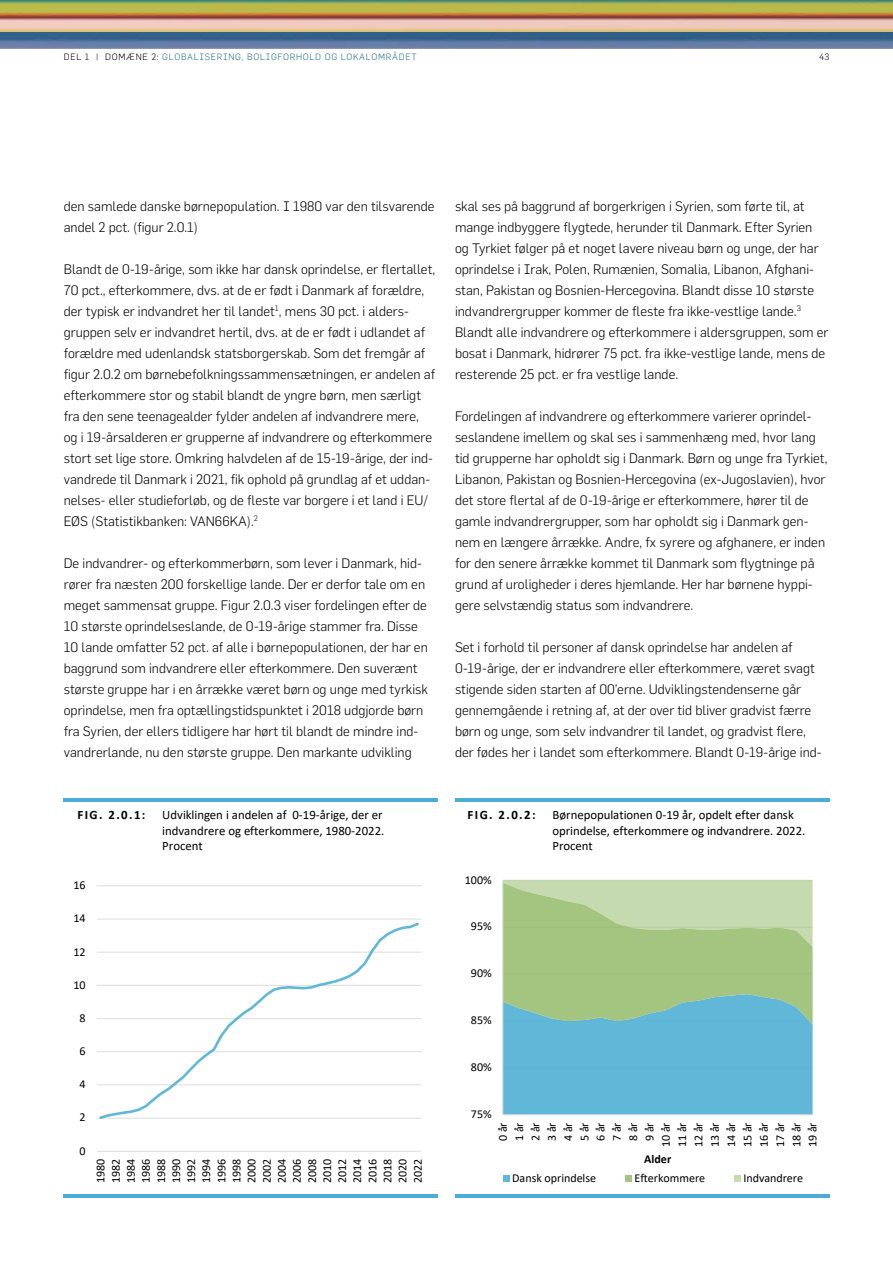
<style>
.page{position:relative;width:893px;height:1263px;background:#fff}
.page>*{position:absolute;margin:0;border:0;box-sizing:border-box;transform-origin:0 0}
.Brød_med_luft{font:300 13.5px/21px "Flama";color:#000}
.t1{font:12.75px/15.6px "Calibri";letter-spacing:-.005em;color:#000}
.t2{font:700 12.75px "Calibri";letter-spacing:.115em;color:#000}
.t3{font:12px/15.1px "Calibri";color:#000;text-align:justify}
.t4{font:700 12px "Calibri";color:#000}
.t5{font:300 9px "Flama";letter-spacing:.08em;color:#287387}
.t6{font:300 9px "Flama";color:#000}
.s1{color:#000}
</style>
<div class="page">
<img style="left:0;top:0;width:893px;height:48px">
<hr style="left:97px;top:919px;width:324px;height:1px;background:#dcddde">
<hr style="left:97px;top:885px;width:324px;height:1px;background:#dcddde">
<hr style="left:97px;top:1151px;width:324px;height:1px;background:#dcddde">
<svg style="left:97px;top:922px;width:324px;height:197px"></svg>
<svg style="left:503px;top:880px;width:310px;height:234px;background:#8ac2ae"></svg>
<hr style="left:502px;top:880px;width:1px;height:235px;background:#dcddde">
<hr style="left:503px;top:1114px;width:310px;height:1px;background:#dcddde">
<div style="left:503px;top:1175px;width:6px;height:7px;background:#60b7d7"></div>
<div style="left:625px;top:1175px;width:7px;height:7px;background:#a3c580"></div>
<div style="left:734px;top:1175px;width:7px;height:7px;background:#c5daaf"></div>
<hr style="left:64px;top:1195px;width:374px;height:3px;background:#4aadd8">
<hr style="left:455px;top:1195px;width:374px;height:3px;background:#4aadd8">
<hr style="left:64px;top:799px;width:374px;height:3px;background:#4aadd8">
<hr style="left:455px;top:799px;width:374px;height:3px;background:#4aadd8">
<p class="t5" style="left:64px;top:52px;width:354px"><span class="s1">DEL 1 | DOMÆNE 2:</span> GLOBALISERING, BOLIGFORHOLD OG LOKALOMRÅDET</p>
<p class="t6" style="left:819px;top:52px;width:12px">43</p>
<p class="Brød_med_luft" style="left:64px;top:195px;width:372px">den samlede danske børnepopulation. I 1980 var den tilsvarende andel 2 pct. (figur 2.0.1)</p>
<p class="Brød_med_luft" style="left:64px;top:258px;width:373px">Blandt de 0-19-årige, som ikke har dansk oprindelse, er flertallet, 70 pct., efterkommere, dvs. at de er født i Danmark af forældre, der typisk er indvandret her til landet<sup>1</sup>, mens 30 pct. i alders&shy;gruppen selv er indvandret hertil, dvs. at de er født i udlandet af forældre med udenlandsk statsborgerskab. Som det fremgår af figur 2.0.2 om børnebefolkningssammensætningen, er andelen af efterkommere stor og stabil blandt de yngre børn, men særligt fra den sene teenagealder fylder andelen af indvandrere mere, og i 19-årsalderen er grupperne af indvandrere og efterkommere stort set lige store. Omkring halvdelen af de 15-19-årige, der ind&shy;vandrede til Danmark i 2021, fik ophold på grundlag af et uddan&shy;nelses- eller studieforløb, og de fleste var borgere i et land i EU/ EØS (Statistikbanken: VAN66KA).<sup>2</sup></p>
<p class="Brød_med_luft" style="left:64px;top:552px;width:366px">De indvandrer- og efterkommerbørn, som lever i Danmark, hid&shy;rører fra næsten 200 forskellige lande. Der er derfor tale om en meget sammensat gruppe. Figur 2.0.3 viser fordelingen efter de 10 største oprindelseslande, de 0-19-årige stammer fra. Disse 10 lande omfatter 52 pct. af alle i børnepopulationen, der har en baggrund som indvandrere eller efterkommere. Den suverænt største gruppe har i en årrække været børn og unge med tyrkisk oprindelse, men fra optællingstidspunktet i 2018 udgjorde børn fra Syrien, der ellers tidligere har hørt til blandt de mindre ind&shy;vandrerlande, nu den største gruppe. Den markante udvikling</p>
<p class="t2" style="left:77px;top:806px;width:70px">FIG. 2.0.1:</p>
<p class="t1" style="left:162px;top:807px;width:224px">Udviklingen i andelen af 0-19-årige, der er indvandrere og efterkommere, 1980-2022.<br>Procent</p>
<p class="t3" style="left:74px;top:877px;width:14px">16</p>
<p class="t3" style="left:74px;top:910px;width:14px">14</p>
<p class="t3" style="left:74px;top:944px;width:14px">12</p>
<p class="t3" style="left:74px;top:977px;width:14px">10</p>
<p class="t3" style="left:80px;top:1010px;width:8px">8</p>
<p class="t3" style="left:80px;top:1043px;width:8px">6</p>
<p class="t3" style="left:80px;top:1076px;width:8px">4</p>
<p class="t3" style="left:80px;top:1109px;width:8px">2</p>
<p class="t3" style="left:80px;top:1143px;width:8px">0</p>
<p class="t3" style="left:93px;top:1183px;width:26px;rotate:-90deg">1980<br>1982<br>1984<br>1986<br>1988<br>1990<br>1992<br>1994<br>1996<br>1998<br>2000<br>2002<br>2004<br>2006<br>2008<br>2010<br>2012<br>2014<br>2016<br>2018<br>2020<br>2022</p>
<p class="Brød_med_luft" style="left:455px;top:195px;width:375px">skal ses på baggrund af borgerkrigen i Syrien, som førte til, at mange indbyggere flygtede, herunder til Danmark. Efter Syrien og Tyrkiet følger på et noget lavere niveau børn og unge, der har oprindelse i Irak, Polen, Rumænien, Somalia, Libanon, Afghani&shy;stan, Pakistan og Bosnien-Hercegovina. Blandt disse 10 største indvandrergrupper kommer de fleste fra ikke-vestlige lande.<sup>3<br></sup>Blandt alle indvandrere og efterkommere i aldersgruppen, som er bosat i Danmark, hidrører 75 pct. fra ikke-vestlige lande, mens de resterende 25 pct. er fra vestlige lande.</p>
<p class="Brød_med_luft" style="left:455px;top:405px;width:374px">Fordelingen af indvandrere og efterkommere varierer oprindel&shy;seslandene imellem og skal ses i sammenhæng med, hvor lang tid grupperne har opholdt sig i Danmark. Børn og unge fra Tyrkiet, Libanon, Pakistan og Bosnien-Hercegovina (ex-Jugoslavien), hvor det store flertal af de 0-19-årige er efterkommere, hører til de gamle indvandrergrupper, som har opholdt sig i Danmark gen&shy;nem en længere årrække. Andre, fx syrere og afghanere, er inden for den senere årrække kommet til Danmark som flygtninge på grund af uroligheder i deres hjemlande. Her har børnene hyppi&shy;gere selvstændig status som indvandrere.</p>
<p class="Brød_med_luft" style="left:455px;top:636px;width:368px">Set i forhold til personer af dansk oprindelse har andelen af 0-19-årige, der er indvandrere eller efterkommere, været svagt stigende siden starten af 00’erne. Udviklingstendenserne går gennemgående i retning af, at der over tid bliver gradvist færre børn og unge, som selv indvandrer til landet, og gradvist flere, der fødes her i landet som efterkommere. Blandt 0-19-årige ind-</p>
<p class="t2" style="left:467px;top:806px;width:70px">FIG. 2.0.2:</p>
<p class="t1" style="left:552px;top:807px;width:255px">Børnepopulationen 0-19 år, opdelt efter dansk oprindelse, efterkommere og indvandrere. 2022.<br>Procent</p>
<p class="t3" style="left:465px;top:872px;width:28px">100%</p>
<p class="t3" style="left:471px;top:919px;width:22px">95%</p>
<p class="t3" style="left:471px;top:965px;width:22px">90%</p>
<p class="t3" style="left:471px;top:1012px;width:22px">85%</p>
<p class="t3" style="left:471px;top:1059px;width:22px">80%</p>
<p class="t3" style="left:471px;top:1106px;width:22px">75%</p>
<p class="t3" style="left:494px;top:1147px;width:26px;line-height:16.4px;text-align:center;rotate:-90deg">0 år<br>1 år<br>2 år<br>3 år<br>4 år<br>5 år<br>6 år<br>7 år<br>8 år<br>9 år<br>10 år<br>11 år<br>12 år<br>13 år<br>14 år<br>15 år<br>16 år<br>17 år<br>18 år<br>19 år</p>
<p class="t4" style="left:644px;top:1150px;width:29px">Alder</p>
<p class="t3" style="left:512px;top:1170px;width:85px">Dansk oprindelse</p>
<p class="t3" style="left:634px;top:1170px;width:72px">Efterkommere</p>
<p class="t3" style="left:743px;top:1170px;width:61px">Indvandrere</p>
</div>
